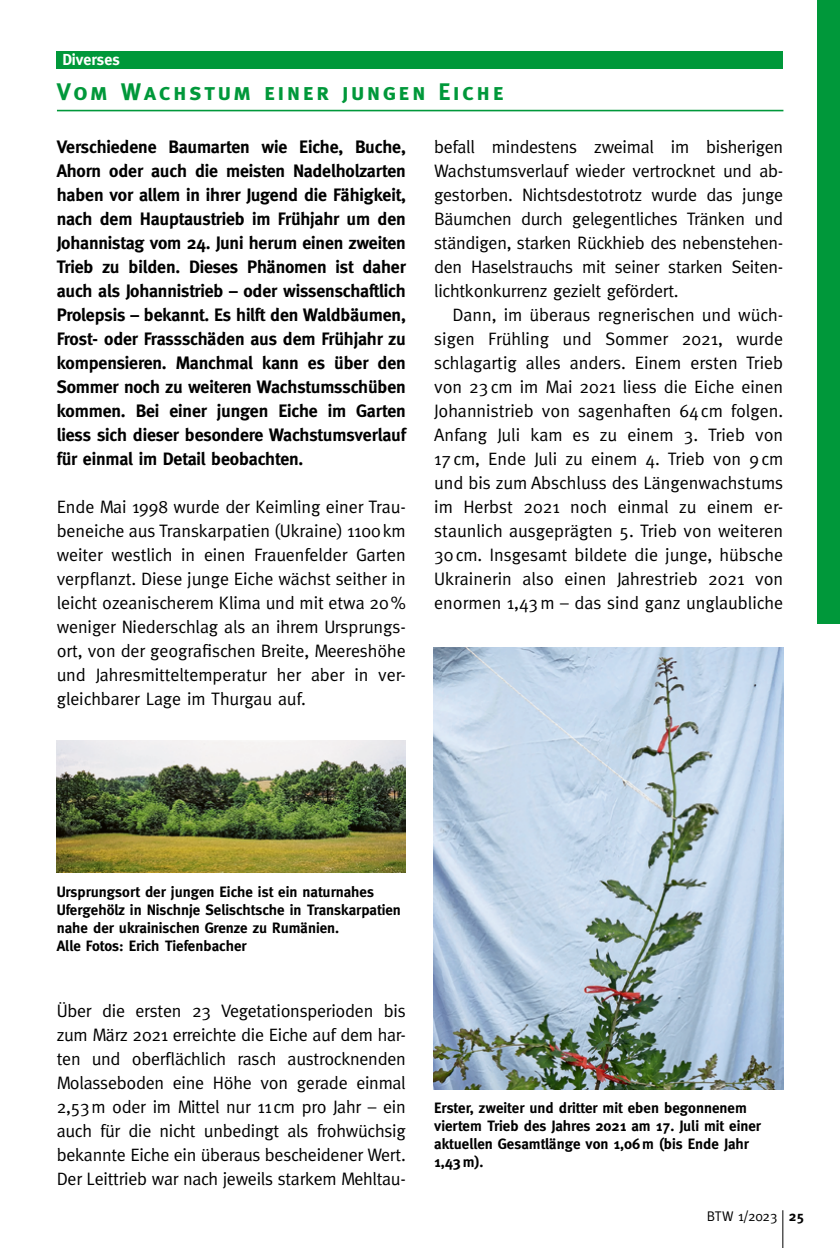
<style>
.page{position:relative;width:840px;height:1248px;background:#fff}
.page>*{position:absolute;margin:0;border:0;box-sizing:border-box;transform-origin:0 0}
.t1{font:24px "Meta Bold Caps";letter-spacing:.1em;color:#00983a}
.t2{font:18px/24px "Meta";letter-spacing:-.015em;color:#000;text-align:justify}
.t3{font:700 18px/24px "Meta";letter-spacing:-.01em;color:#000;text-align:justify}
.t4{font:700 16px "Meta";color:#fff}
.t5{font:700 15px/18px "Meta";color:#000}
.t6{font:14px "Meta";letter-spacing:-.01em;color:#000}
.s1{font-weight:700}
</style>
<div class="page">
<hr style="left:782px;top:1210px;width:1px;height:37px;background:#000">
<div style="left:816px;top:0;width:23px;height:624px;background:#00983a"></div>
<div style="left:57px;top:51px;width:725px;height:17px;background:#00983a"></div>
<img style="left:434px;top:647px;width:348px;height:442px">
<img style="left:57px;top:740px;width:348px;height:132px">
<hr style="left:57px;top:110px;width:726px;height:1px;background:#00983a">
<p class="t4" style="left:62px;top:50px;width:59px">Diverses</p>
<h1 class="t1" style="left:57px;top:77px;width:448px">Vom Wachstum einer jungen Eiche</h1>
<p class="t3" style="left:57px;top:134px;width:350px">Verschiedene Baumarten wie Eiche, Buche, Ahorn oder auch die meisten Nadelholzarten haben vor allem in ihrer Jugend die Fähigkeit, nach dem Hauptaustrieb im Frühjahr um den Johannistag vom 24. Juni herum einen zweiten Trieb zu bilden. Dieses Phänomen ist daher auch als Johannistrieb – oder wissenschaftlich Prolepsis – bekannt. Es hilft den Waldbäumen, Frost- oder Frassschäden aus dem Frühjahr zu kompensieren. Manchmal kann es über den Sommer noch zu weiteren Wachstumsschüben kommen. Bei einer jungen Eiche im Garten liess sich dieser besondere Wachstumsverlauf für einmal im Detail beobachten.</p>
<p class="t2" style="left:57px;top:494px;width:350px">Ende Mai 1998 wurde der Keimling einer Trau&shy;beneiche aus Transkarpatien (Ukraine) 1100km weiter westlich in einen Frauenfelder Garten verpflanzt. Diese junge Eiche wächst seither in leicht ozeanischerem Klima und mit etwa 20% weniger Niederschlag als an ihrem Ursprungs&shy;ort, von der geografischen Breite, Meereshöhe und Jahresmitteltemperatur her aber in ver&shy;gleichbarer Lage im Thurgau auf.</p>
<p class="t2" style="left:434px;top:134px;width:350px">befall mindestens zweimal im bisherigen Wachstumsverlauf wieder vertrocknet und ab&shy;gestorben. Nichtsdestotrotz wurde das junge Bäumchen durch gelegentliches Tränken und ständigen, starken Rückhieb des nebenstehen&shy;den Haselstrauchs mit seiner starken Seiten&shy;lichtkonkurrenz gezielt gefördert.</p>
<p class="t2" style="left:434px;top:302px;width:350px;text-indent:18px">Dann, im überaus regnerischen und wüch&shy;sigen Frühling und Sommer 2021, wurde schlagartig alles anders. Einem ersten Trieb von 23cm im Mai 2021 liess die Eiche einen Johannistrieb von sagenhaften 64cm folgen.<br>Anfang Juli kam es zu einem 3. Trieb von 17cm, Ende Juli zu einem 4. Trieb von 9cm und bis zum Abschluss des Längenwachstums im Herbst 2021 noch einmal zu einem er&shy;staunlich ausgeprägten 5. Trieb von weiteren 30cm. Insgesamt bildete die junge, hübsche Ukrainerin also einen Jahrestrieb 2021 von enormen 1,43m – das sind ganz unglaubliche</p>
<p class="t5" style="left:57px;top:883px;width:345px">Ursprungsort der jungen Eiche ist ein naturnahes Ufergehölz in Nischnje Selischtsche in Transkarpatien nahe der ukrainischen Grenze zu Rumänien.<br>Alle Fotos: Erich Tiefenbacher</p>
<p class="t2" style="left:57px;top:998px;width:350px">Über die ersten 23 Vegetationsperioden bis zum März 2021 erreichte die Eiche auf dem har&shy;ten und oberflächlich rasch austrocknenden Molasseboden eine Höhe von gerade einmal 2,53m oder im Mittel nur 11cm pro Jahr – ein auch für die nicht unbedingt als frohwüchsig bekannte Eiche ein überaus bescheidener Wert.<br>Der Leittrieb war nach jeweils starkem Mehltau-</p>
<p class="t5" style="left:434px;top:1099px;width:328px">Erster, zweiter und dritter mit eben begonnenem viertem Trieb des Jahres 2021 am 17. Juli mit einer aktuellen Gesamtlänge von 1,06m (bis Ende Jahr 1,43m).</p>
<p class="t6" style="left:706px;top:1208px;width:99px">BTW 1/2023 <span class="s1">25</span></p>
</div>
